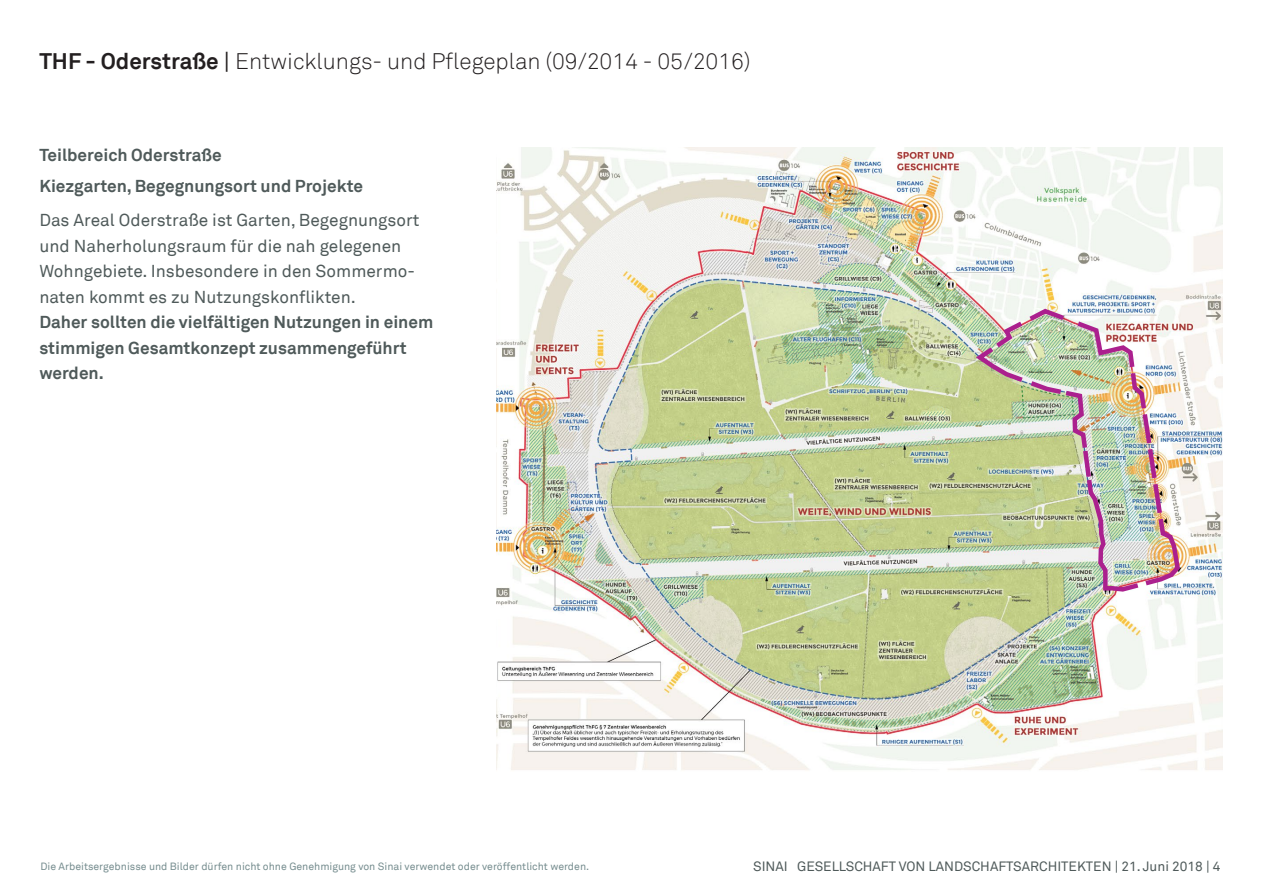
<style>
.page{position:relative;width:1263px;height:893px;background:#fff}
.page>*{position:absolute;margin:0;border:0;box-sizing:border-box;transform-origin:0 0}
.t1{font:300 22.5px "Akkurat TT";color:#231f20}
.t2{font:17.25px/25.5px "Akkurat TT";color:#4f5a5a}
.t3{font:700 17.25px/25.5px "Akkurat TT";color:#4f5a5a}
.t4{font:13.5px "Akkurat TT";color:#4f5a5a}
.t5{font:10.5px "Akkurat TT";color:#768d8f}
.s1{font-weight:700}
.s2{font-weight:400}
</style>
<div class="page">
<img style="left:496px;top:148px;width:726px;height:622px">
<img style="left:972px;top:306px;width:210px;height:288px">
<h1 class="t1" style="left:39px;top:47px;width:713px"><span class="s1">THF - Oderstraße</span> <span class="s2">|</span> Entwicklungs- und Pflegeplan (09/2014 - 05/2016)</h1>
<p class="t3" style="left:39px;top:139px;width:325px;line-height:31px">Teilbereich Oderstraße<br>Kiezgarten, Begegnungsort und Projekte</p>
<p class="t2" style="left:39px;top:208px;width:382px">Das Areal Oderstraße ist Garten, Begegnungsort und Naherholungsraum für die nah gelegenen Wohngebiete. Insbesondere in den Sommermo&shy;naten kommt es zu Nutzungskonflikten.</p>
<p class="t3" style="left:39px;top:309px;width:395px">Daher sollten die vielfältigen Nutzungen in einem stimmigen Gesamtkonzept zusammengeführt werden.</p>
<p class="t5" style="left:40px;top:860px;width:550px">Die Arbeitsergebnisse und Bilder dürfen nicht ohne Genehmigung von Sinai verwendet oder veröffentlicht werden.</p>
<p class="t4" style="left:753px;top:858px;width:469px">SINAI GESELLSCHAFT VON LANDSCHAFTSARCHITEKTEN | 21. Juni 2018 | 4</p>
</div>
